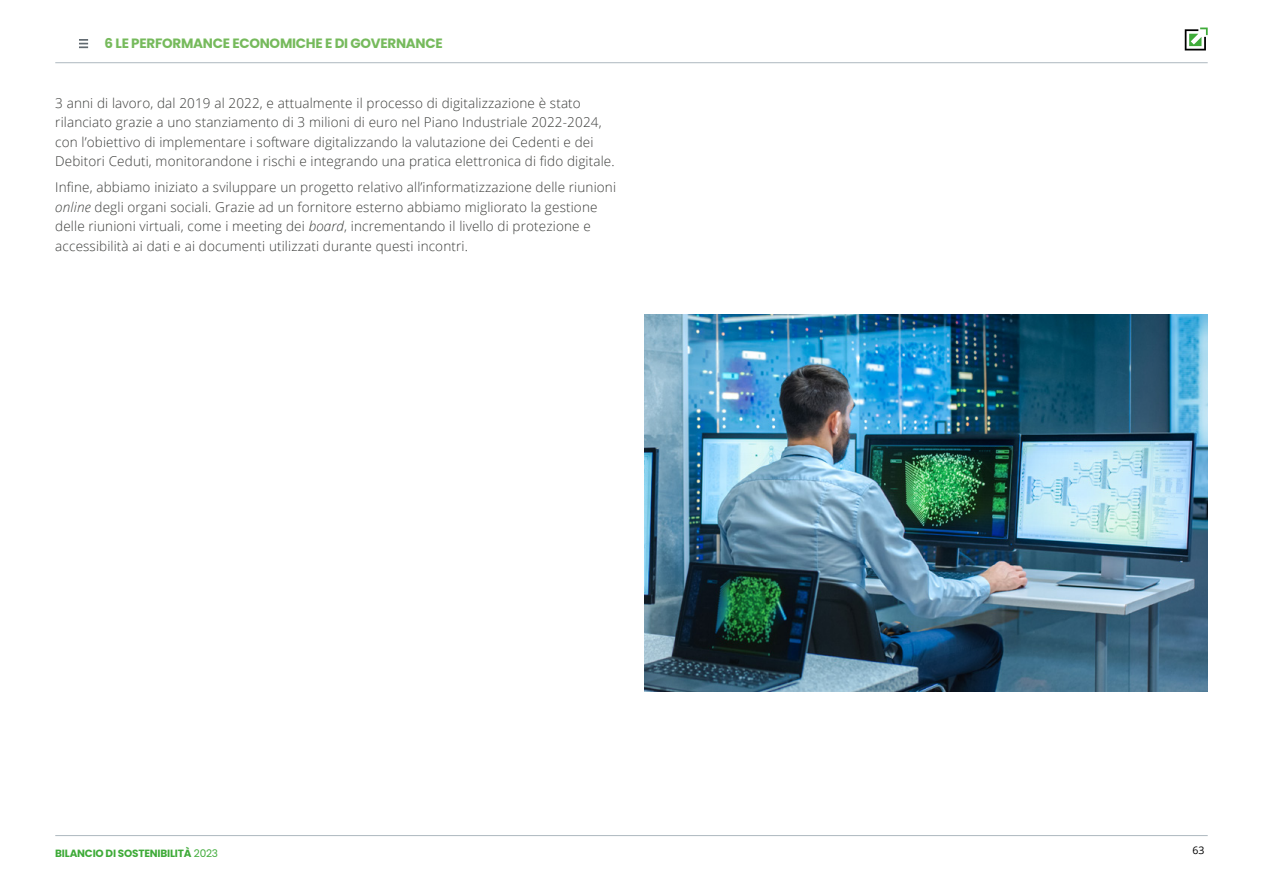
<style>
.page{position:relative;width:1263px;height:893px;background:#fff}
.page>*{position:absolute;margin:0;border:0;box-sizing:border-box;transform-origin:0 0}
.t1{font:300 13.5px/19.5px "Open Sans";letter-spacing:.01em;color:#3a3b39}
.t2{font:700 13.5px "Poppins";letter-spacing:-.02em;color:#76ba5c}
.t3{font:700 10.5px "Poppins";letter-spacing:-.02em;color:#3fab39}
.t4{font:10.5px "Open Sans";color:#000}
.s1{font-style:italic}
.s2{font-weight:400}
</style>
<div class="page">
<svg style="left:1185px;top:28px;width:23px;height:22px"></svg>
<hr style="left:55px;top:62px;width:1153px;height:1px;background:#adb8bf">
<hr style="left:55px;top:835px;width:1153px;height:1px;background:#adb8bf">
<svg style="left:79px;top:39px;width:9px;height:9px"></svg>
<img style="left:644px;top:315px;width:564px;height:376px">
<p class="t2" style="left:105px;top:36px;width:340px">6 LE PERFORMANCE ECONOMICHE E DI GOVERNANCE</p>
<p class="t1" style="left:55px;top:93px;width:561px">3 anni di lavoro, dal 2019 al 2022, e attualmente il processo di digitalizzazione è stato rilanciato grazie a uno stanziamento di 3 milioni di euro nel Piano Industriale 2022-2024, con l’obiettivo di implementare i software digitalizzando la valutazione dei Cedenti e dei Debitori Ceduti, monitorandone i rischi e integrando una pratica elettronica di fido digitale.</p>
<p class="t1" style="left:55px;top:177px;width:562px">Infine, abbiamo iniziato a sviluppare un progetto relativo all’informatizzazione delle riunioni <span class="s1">online</span> degli organi sociali. Grazie ad un fornitore esterno abbiamo migliorato la gestione delle riunioni virtuali, come i meeting dei <span class="s1">board</span>, incrementando il livello di protezione e accessibilità ai dati e ai documenti utilizzati durante questi incontri.</p>
<p class="t3" style="left:55px;top:847px;width:164px">BILANCIO DI SOSTENIBILITÀ <span class="s2">2023</span></p>
<p class="t4" style="left:1192px;top:842px;width:14px">63</p>
</div>
